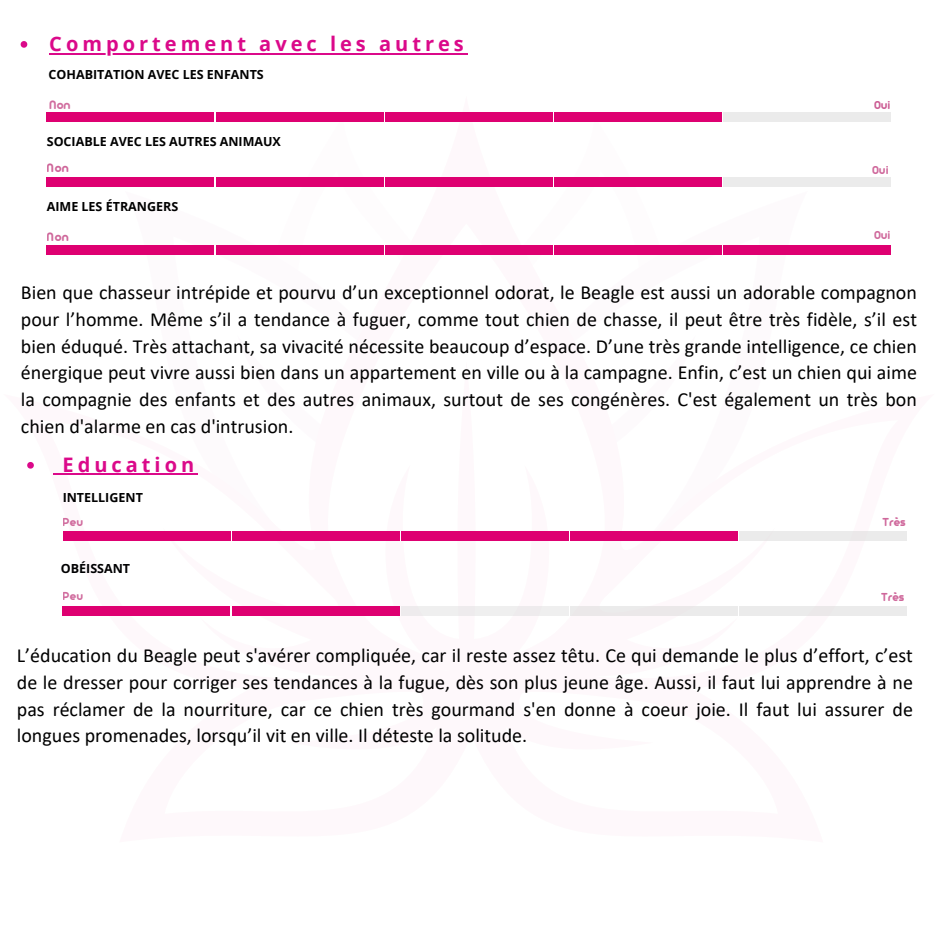
<style>
.page{position:relative;width:938px;height:938px;background:#fff}
.page>*{position:absolute;margin:0;border:0;box-sizing:border-box;transform-origin:0 0}
.t1{font:20px/26.8px "Calibri";color:#000;text-align:justify}
.t2{font:700 20px "Open Sans";letter-spacing:.2em;color:#db098a}
.t3{font:700 13.25px "Arista Pro";color:#b71c69}
.t4{font:700 12.5px "Open Sans";color:#000}
.t5{font:700 12.5px "Arista Pro";color:#b71c69}
.t6{font:700 12.5px "Open Sans";color:#000002}
</style>
<div class="page">
<svg style="left:572px;top:540px;width:109px;height:1px"></svg>
<svg style="left:256px;top:540px;width:110px;height:1px"></svg>
<div style="left:457px;top:361px;width:18px;height:358px;background:#fef8fb;border-radius:50%"></div>
<svg style="left:385px;top:540px;width:164px;height:76px"></svg>
<svg style="left:21px;top:41px;width:6px;height:7px"></svg>
<hr style="left:49px;top:53px;width:419px;height:1px;background:#db098a">
<div style="left:47px;top:112px;width:167px;height:10px;background:#de0071"></div>
<div style="left:216px;top:112px;width:167px;height:10px;background:#de0071"></div>
<div style="left:385px;top:112px;width:167px;height:10px;background:#de0071"></div>
<div style="left:554px;top:112px;width:167px;height:10px;background:#de0071"></div>
<div style="left:723px;top:112px;width:167px;height:10px;background:#ebebeb"></div>
<div style="left:47px;top:177px;width:167px;height:10px;background:#de0071"></div>
<div style="left:216px;top:177px;width:167px;height:10px;background:#de0071"></div>
<div style="left:385px;top:177px;width:167px;height:10px;background:#de0071"></div>
<div style="left:47px;top:245px;width:167px;height:10px;background:#de0071"></div>
<div style="left:216px;top:245px;width:167px;height:10px;background:#de0071"></div>
<div style="left:385px;top:245px;width:167px;height:10px;background:#de0071"></div>
<div style="left:554px;top:177px;width:167px;height:10px;background:#de0071"></div>
<div style="left:723px;top:177px;width:167px;height:10px;background:#ebebeb"></div>
<div style="left:554px;top:245px;width:167px;height:10px;background:#de0071"></div>
<div style="left:723px;top:245px;width:167px;height:10px;background:#de0071"></div>
<svg style="left:27px;top:462px;width:7px;height:6px"></svg>
<svg style="left:53px;top:473px;width:10px;height:2px"></svg>
<hr style="left:63px;top:473px;width:135px;height:2px;background:#db098a">
<div style="left:63px;top:531px;width:167px;height:9px;background:#de0071"></div>
<div style="left:401px;top:531px;width:167px;height:9px;background:#de0071"></div>
<div style="left:233px;top:531px;width:167px;height:9px;background:#de0071"></div>
<div style="left:570px;top:531px;width:167px;height:9px;background:#de0071"></div>
<div style="left:63px;top:606px;width:167px;height:10px;background:#de0071"></div>
<div style="left:232px;top:606px;width:167px;height:10px;background:#de0071"></div>
<div style="left:401px;top:606px;width:167px;height:10px;background:#efefef"></div>
<div style="left:570px;top:606px;width:167px;height:10px;background:#ebe8e9"></div>
<div style="left:739px;top:531px;width:167px;height:9px;background:#ebebeb"></div>
<div style="left:739px;top:606px;width:167px;height:10px;background:#ebebeb"></div>
<p class="t2" style="left:49px;top:30px;width:416px">Comportement avec les autres</p>
<h2 class="t4" style="left:49px;top:66px;width:217px">COHABITATION AVEC LES ENFANTS</h2>
<p class="t3" style="left:49px;top:101px;width:24px">Non</p>
<p class="t5" style="left:873px;top:101px;width:19px">Oui</p>
<p class="t4" style="left:47px;top:133px;width:235px">SOCIABLE AVEC LES AUTRES ANIMAUX</p>
<p class="t3" style="left:47px;top:164px;width:24px">Non</p>
<p class="t5" style="left:871px;top:166px;width:19px">Oui</p>
<p class="t4" style="left:47px;top:198px;width:133px">AIME LES ÉTRANGERS</p>
<p class="t3" style="left:47px;top:232px;width:24px">Non</p>
<p class="t5" style="left:873px;top:231px;width:19px">Oui</p>
<h2 class="t1" style="left:21px;top:281px;width:897px">Bien que chasseur intrépide et pourvu d’un exceptionnel odorat, le Beagle est aussi un adorable compagnon pour l’homme. Même s’il a tendance à fuguer, comme tout chien de chasse, il peut être très fidèle, s’il est bien éduqué. Très attachant, sa vivacité nécessite beaucoup d’espace. D’une très grande intelligence, ce chien énergique peut vivre aussi bien dans un appartement en ville ou à la campagne. Enfin, c’est un chien qui aime la compagnie des enfants et des autres animaux, surtout de ses congénères. C'est également un très bon chien d'alarme en cas d'intrusion.</h2>
<p class="t2" style="left:63px;top:450px;width:133px">Education</p>
<h2 class="t4" style="left:63px;top:488px;width:82px">INTELLIGENT</h2>
<p class="t5" style="left:63px;top:518px;width:22px">Peu</p>
<p class="t6" style="left:61px;top:559px;width:71px">OBÉISSANT</p>
<p class="t5" style="left:63px;top:591px;width:22px">Peu</p>
<p class="t5" style="left:882px;top:518px;width:25px">Très</p>
<p class="t5" style="left:881px;top:593px;width:25px">Très</p>
<p class="t1" style="left:17px;top:644px;width:897px">L’éducation du Beagle peut s'avérer compliquée, car il reste assez têtu. Ce qui demande le plus d’effort, c’est de le dresser pour corriger ses tendances à la fugue, dès son plus jeune âge. Aussi, il faut lui apprendre à ne pas réclamer de la nourriture, car ce chien très gourmand s'en donne à coeur joie. Il faut lui assurer de longues promenades, lorsqu’il vit en ville. Il déteste la solitude.</p>
</div>
